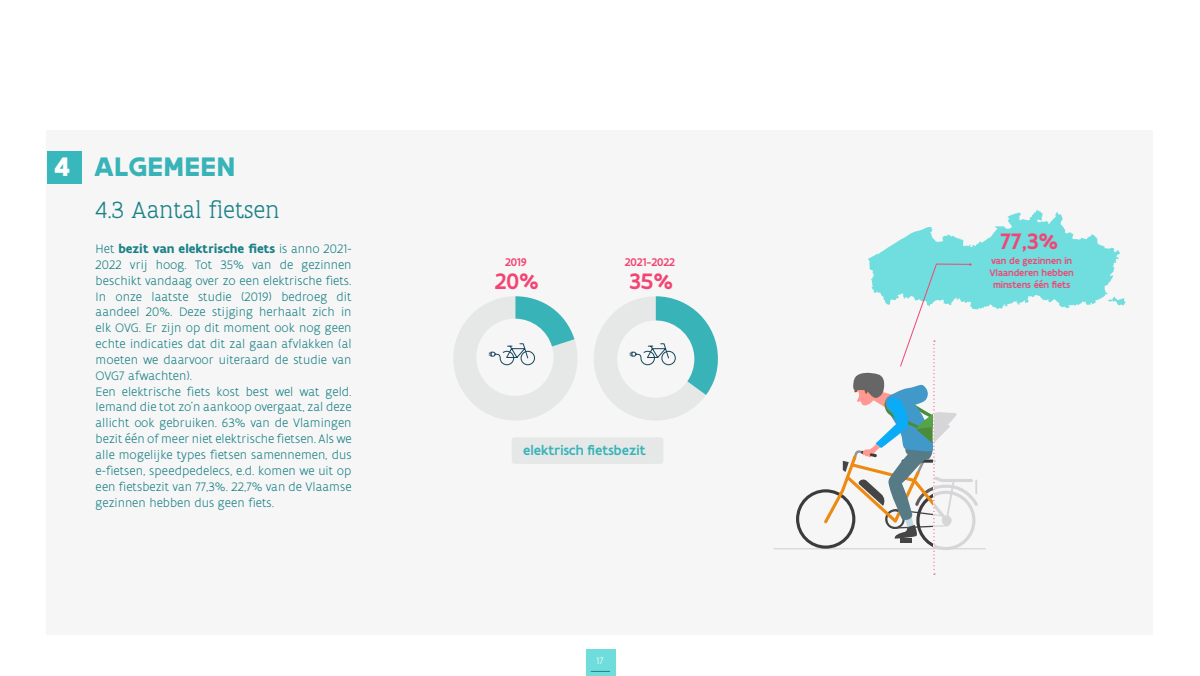
<style>
.page{position:relative;width:1200px;height:676px;background:#fff}
.page>*{position:absolute;margin:0;border:0;box-sizing:border-box;transform-origin:0 0}
.t1{font:700 28.8px "Flanders Art Sans";letter-spacing:.005em;color:#38b3b7}
.t2{font:300 25.2px "Flanders Art Serif";color:#1c8186}
.t3{font:500 24px "Flanders Art Sans";color:#f24573}
.t4{font:500 14.4px "Flanders Art Sans";color:#38b3b7}
.t5{font:300 13.2px/15.8px "Flanders Art Sans";color:#1c8186}
.t6{font:500 12px "Flanders Art Sans";color:#f24573}
.t7{font:500 10px/12px "Flanders Art Sans";color:#f24573;text-align:center}
.t8{font:300 10px "Flanders Art Sans";color:#fff}
.s1{color:#fff}
.s2{font-weight:700}
</style>
<div class="page">
<div style="left:47px;top:130px;width:1106px;height:504px;background:#f6f6f6"></div>
<div style="left:47px;top:151px;width:34px;height:32px;background:#38b7bd"></div>
<div style="left:586px;top:649px;width:30px;height:27px;background:#70dddd"></div>
<svg style="left:591px;top:671px;width:19px;height:1px"></svg>
<div style="left:512px;top:437px;width:151px;height:27px;background:#e6e8e8;border-radius:3px"></div>
<svg style="left:453px;top:296px;width:265px;height:124px"></svg>
<hr style="left:774px;top:548px;width:212px;height:1px;background:#cdcecf">
<svg style="left:796px;top:210px;width:329px;height:364px"></svg>
<h1 class="t1" style="left:54px;top:149px;width:183px"><span class="s1">4</span> ALGEMEEN</h1>
<h2 class="t2" style="left:96px;top:194px;width:185px">4.3 Aantal fietsen</h2>
<p class="t5" style="left:96px;top:240px;width:257px">Het <span class="s2">bezit van elektrische fiets</span> is anno 2021- 2022 vrij hoog. Tot 35% van de gezinnen beschikt vandaag over zo een elektrische fiets.<br>In onze laatste studie (2019) bedroeg dit aandeel 20%. Deze stijging herhaalt zich in elk OVG. Er zijn op dit moment ook nog geen echte indicaties dat dit zal gaan afvlakken (al moeten we daarvoor uiteraard de studie van OVG7 afwachten).<br>Een elektrische fiets kost best wel wat geld.<br>Iemand die tot zo’n aankoop overgaat, zal deze allicht ook gebruiken. 63% van de Vlamingen bezit één of meer niet elektrische fietsen. Als we alle mogelijke types fietsen samennemen, dus e-fietsen, speedpedelecs, e.d. komen we uit op een fietsbezit van 77,3%. 22,7% van de Vlaamse gezinnen hebben dus geen fiets.</p>
<p class="t6" style="left:505px;top:254px;width:23px">2019</p>
<h3 class="t3" style="left:495px;top:266px;width:46px">20%</h3>
<h3 class="t3" style="left:1001px;top:226px;width:59px">77,3%</h3>
<p class="t6" style="left:625px;top:254px;width:52px">2021-2022</p>
<p class="t7" style="left:990px;top:255px;width:86px">van de gezinnen in<br>Vlaanderen hebben minstens één fiets</p>
<h3 class="t3" style="left:630px;top:266px;width:45px">35%</h3>
<p class="t4" style="left:523px;top:441px;width:124px">elektrisch fietsbezit</p>
<p class="t8" style="left:596px;top:655px;width:9px">17</p>
</div>
